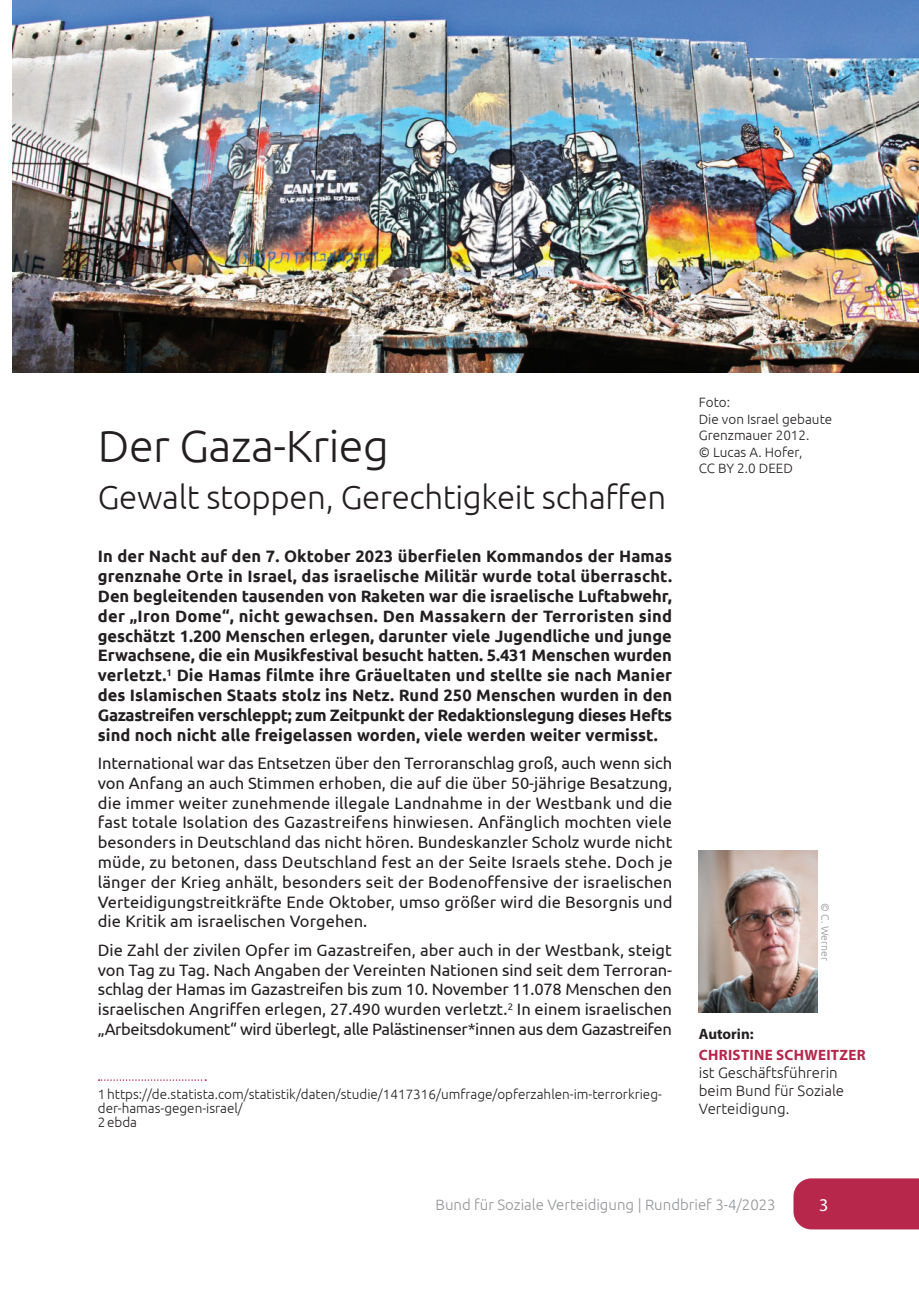
<style>
.page{position:relative;width:919px;height:1289px;background:#fff}
.page>*{position:absolute;margin:0;border:0;box-sizing:border-box;transform-origin:0 0}
.t1{font:300 45px "Ubuntu";letter-spacing:-.01em;color:#231f20}
.t2{font:300 33px "Ubuntu";letter-spacing:-.01em;color:#231f20}
.t3{font:18px "Myriad Pro";color:#fff}
.t4{font:16.5px/19.8px "Ubuntu";letter-spacing:-.025em;color:#231f20;text-align:justify}
.t5{font:700 16.5px/19.8px "Ubuntu";color:#231f20;text-align:justify}
.t6{font:300 15px/18px "Ubuntu";color:#231f20}
.t7{font:300 15px "Ubuntu";color:#939598}
.t8{font:700 15px "Myriad Pro";letter-spacing:.02em;color:#b6274b}
.t9{font:700 15px "Myriad Pro";color:#231f20}
.t10{font:300 13.5px/16.5px "Ubuntu";color:#231f20}
.t11{font:300 10.5px "Ubuntu";color:#939598}
</style>
<div class="page">
<div style="left:793px;top:1178px;width:125px;height:51px;background:#b6274b"></div>
<img style="left:13px;top:0;width:905px;height:373px">
<svg style="left:99px;top:1079px;width:107px;height:1px"></svg>
<img style="left:698px;top:850px;width:119px;height:162px">
<h1 class="t1" style="left:98px;top:427px;width:292px">Der Gaza-Krieg</h1>
<h2 class="t2" style="left:98px;top:482px;width:570px">Gewalt stoppen, Gerechtigkeit schaffen</h2>
<p class="t5" style="left:98px;top:547px;width:576px">In der Nacht auf den 7. Oktober 2023 überfielen Kommandos der Hamas grenznahe Orte in Israel, das israelische Militär wurde total überrascht.<br>Den begleitenden tausenden von Raketen war die israelische Luftabwehr, der „Iron Dome“, nicht gewachsen. Den Massakern der Terroristen sind geschätzt 1.200 Menschen erlegen, darunter viele Jugendliche und junge Erwachsene, die ein Musikfestival besucht hatten. 5.431 Menschen wurden verletzt.<sup>1</sup> Die Hamas filmte ihre Gräueltaten und stellte sie nach Manier des Islamischen Staats stolz ins Netz. Rund 250 Menschen wurden in den Gazastreifen verschleppt; zum Zeitpunkt der Redaktionslegung dieses Hefts sind noch nicht alle freigelassen worden, viele werden weiter vermisst.</p>
<p class="t4" style="left:98px;top:754px;width:576px">International war das Entsetzen über den Terroranschlag groß, auch wenn sich von Anfang an auch Stimmen erhoben, die auf die über 50-jährige Besatzung, die immer weiter zunehmende illegale Landnahme in der Westbank und die fast totale Isolation des Gazastreifens hinwiesen. Anfänglich mochten viele besonders in Deutschland das nicht hören. Bundeskanzler Scholz wurde nicht müde, zu betonen, dass Deutschland fest an der Seite Israels stehe. Doch je länger der Krieg anhält, besonders seit der Bodenoffensive der israelischen Verteidigungstreitkräfte Ende Oktober, umso größer wird die Besorgnis und die Kritik am israelischen Vorgehen.</p>
<p class="t4" style="left:98px;top:940px;width:576px">Die Zahl der zivilen Opfer im Gazastreifen, aber auch in der Westbank, steigt von Tag zu Tag. Nach Angaben der Vereinten Nationen sind seit dem Terroran&shy;schlag der Hamas im Gazastreifen bis zum 10. November 11.078 Menschen den israelischen Angriffen erlegen, 27.490 wurden verletzt.<sup>2</sup> In einem israelischen „Arbeitsdokument“ wird überlegt, alle Palästinenser*innen aus dem Gazastreifen</p>
<p class="t10" style="left:98px;top:1087px;width:565px;line-height:14.1px">1 https://de.statista.com/statistik/daten/studie/1417316/umfrage/opferzahlen-im-terrorkrieg&shy;der-hamas-gegen-israel/<br>2 ebda</p>
<p class="t10" style="left:698px;top:395px;width:135px">Foto:<br>Die von Israel gebaute<br>Grenzmauer 2012.<br>© Lucas A. Hofer,</p>
<p class="t10" style="left:698px;top:461px;width:96px">CC BY 2.0 DEED</p>
<p class="t11" style="left:829px;top:902px;width:59px;rotate:90deg">© C. Werner</p>
<p class="t9" style="left:698px;top:1025px;width:56px">Autorin:</p>
<p class="t8" style="left:699px;top:1047px;width:168px">CHRISTINE SCHWEITZER</p>
<p class="t6" style="left:698px;top:1064px;width:147px">ist Geschäftsführerin beim Bund für Soziale<br>Verteidigung.</p>
<p class="t7" style="left:435px;top:1197px;width:341px">Bund für Soziale Verteidigung | Rundbrief 3-4/2023</p>
<p class="t3" style="left:819px;top:1193px;width:11px">3</p>
</div>
